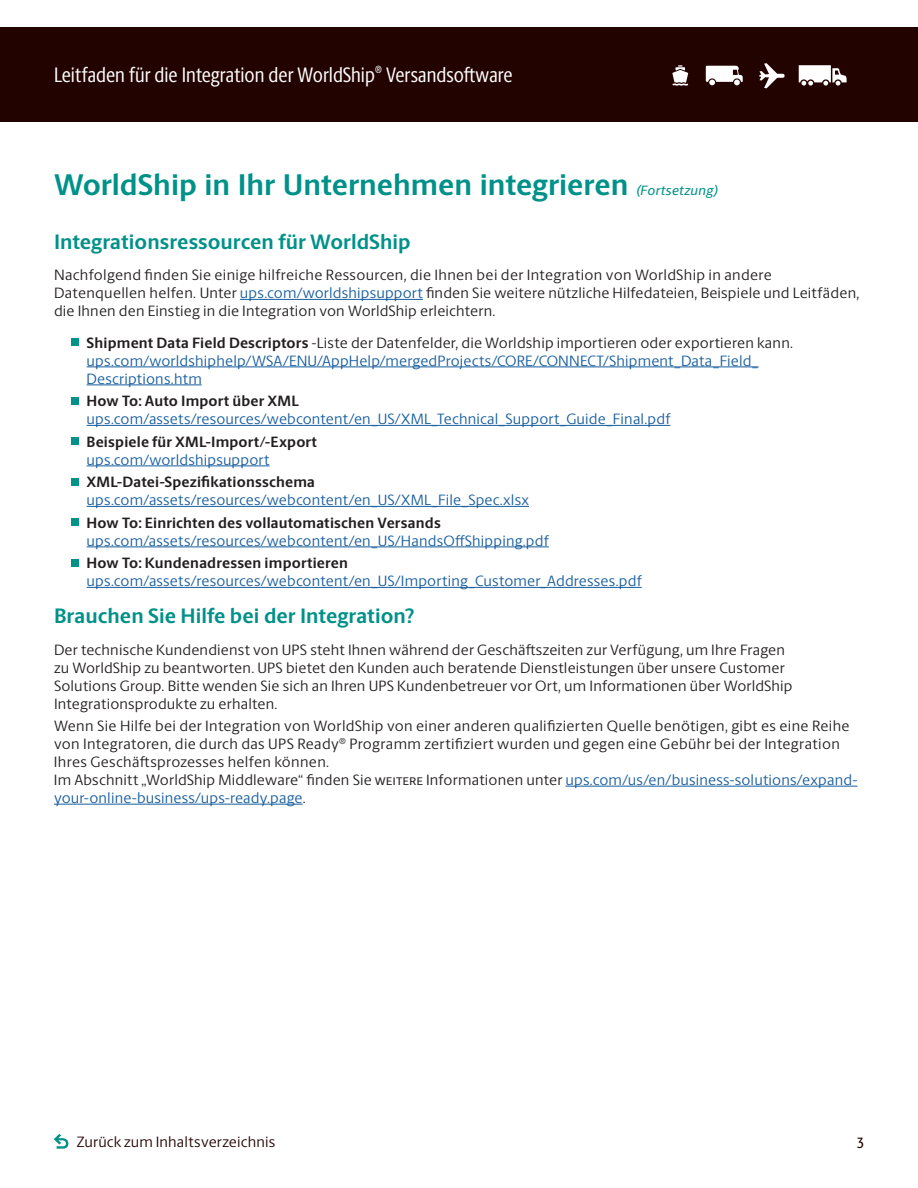
<style>
.page{position:relative;width:918px;height:1188px;background:#fff}
.page>*{position:absolute;margin:0;border:0;box-sizing:border-box;transform-origin:0 0}
.t1{font:700 30px "UPS Berlingske Sans";color:#009189}
.t2{font:700 21px "UPS Berlingske Sans";color:#009189}
.t3{font:21px "UPS Berlingske Sans Cn";color:#fff}
.t4{font:15px/18px "UPS Berlingske Sans";letter-spacing:.015em;color:#231f20}
.t5{font:15px/18px "UPS Berlingske Sans";letter-spacing:.01em;color:#175d9e}
.t6{font:700 15px "UPS Berlingske Sans";letter-spacing:.01em;color:#231f20}
.t7{font:15px "UPS Berlingske Sans";letter-spacing:.01em;color:#230300}
.t8{font:500 15px "UPS Berlingske Sans Cn";color:#230300}
.t9{font:italic 500 13.5px "UPS Berlingske Sans";letter-spacing:.015em;color:#009189}
.s1{color:#175d9e}
.s2{font-weight:700;color:#231f20}
.s3{color:#231f20}
</style>
<div class="page">
<div style="left:0;top:27px;width:918px;height:95px;background:#230300"></div>
<svg style="left:672px;top:65px;width:16px;height:21px"></svg>
<svg style="left:706px;top:66px;width:37px;height:20px"></svg>
<svg style="left:759px;top:63px;width:26px;height:25px"></svg>
<svg style="left:799px;top:65px;width:48px;height:21px"></svg>
<svg style="left:54px;top:1134px;width:14px;height:15px"></svg>
<hr style="left:240px;top:299px;width:183px;height:1px;background:#175d9e">
<hr style="left:87px;top:367px;width:672px;height:1px;background:#175d9e">
<hr style="left:87px;top:385px;width:115px;height:1px;background:#175d9e">
<hr style="left:87px;top:425px;width:583px;height:1px;background:#175d9e">
<hr style="left:87px;top:466px;width:183px;height:1px;background:#175d9e">
<hr style="left:87px;top:506px;width:442px;height:1px;background:#175d9e">
<hr style="left:87px;top:547px;width:462px;height:1px;background:#175d9e">
<hr style="left:87px;top:587px;width:555px;height:1px;background:#175d9e">
<hr style="left:566px;top:786px;width:291px;height:1px;background:#175d9e">
<hr style="left:54px;top:804px;width:249px;height:1px;background:#175d9e">
<div style="left:71px;top:338px;width:8px;height:8px;background:#009189"></div>
<div style="left:71px;top:397px;width:8px;height:8px;background:#009189"></div>
<div style="left:71px;top:437px;width:8px;height:8px;background:#009189"></div>
<div style="left:71px;top:478px;width:8px;height:8px;background:#009189"></div>
<div style="left:71px;top:518px;width:8px;height:8px;background:#009189"></div>
<div style="left:71px;top:559px;width:8px;height:8px;background:#009189"></div>
<h2 class="t3" style="left:54px;top:60px;width:460px">Leitfaden für die Integration der WorldShip<sup>®</sup> Versandsoftware</h2>
<h1 class="t1" style="left:54px;top:162px;width:576px">WorldShip in Ihr Unternehmen integrieren</h1>
<p class="t9" style="left:636px;top:180px;width:84px">(Fortsetzung)</p>
<h2 class="t2" style="left:54px;top:226px;width:358px">Integrationsressourcen für WorldShip</h2>
<p class="t4" style="left:54px;top:266px;width:807px">Nachfolgend finden Sie einige hilfreiche Ressourcen, die Ihnen bei der Integration von WorldShip in andere<br>Datenquellen helfen. Unter <span class="s1">ups.com/worldshipsupport</span> finden Sie weitere nützliche Hilfedateien, Beispiele und Leitfäden, die Ihnen den Einstieg in die Integration von WorldShip erleichtern.</p>
<p class="t5" style="left:87px;top:333px;width:708px"><span class="s2">Shipment Data Field Descriptors</span> <span class="s3">-Liste der Datenfelder, die Worldship importieren oder exportieren kann. </span>ups.com/worldshiphelp/WSA/ENU/AppHelp/mergedProjects/CORE/CONNECT/Shipment_Data_Field_<br>Descriptions.htm</p>
<p class="t6" style="left:87px;top:390px;width:214px">How To: Auto Import über XML</p>
<p class="t5" style="left:87px;top:410px;width:585px">ups.com/assets/resources/webcontent/en_US/XML_Technical_Support_Guide_Final.pdf</p>
<p class="t6" style="left:87px;top:430px;width:232px">Beispiele für XML-Import/-Export</p>
<p class="t5" style="left:87px;top:450px;width:184px">ups.com/worldshipsupport</p>
<p class="t6" style="left:87px;top:471px;width:230px">XML-Datei-Spezifikationsschema</p>
<p class="t5" style="left:87px;top:491px;width:444px">ups.com/assets/resources/webcontent/en_US/XML_File_Spec.xlsx</p>
<p class="t6" style="left:87px;top:511px;width:356px">How To: Einrichten des vollautomatischen Versands</p>
<p class="t5" style="left:87px;top:531px;width:464px">ups.com/assets/resources/webcontent/en_US/HandsOffShipping.pdf</p>
<p class="t6" style="left:87px;top:552px;width:263px">How To: Kundenadressen importieren</p>
<p class="t5" style="left:87px;top:572px;width:557px">ups.com/assets/resources/webcontent/en_US/Importing_Customer_Addresses.pdf</p>
<h2 class="t2" style="left:54px;top:600px;width:362px">Brauchen Sie Hilfe bei der Integration?</h2>
<p class="t4" style="left:54px;top:640px;width:740px">Der technische Kundendienst von UPS steht Ihnen während der Geschäftszeiten zur Verfügung, um Ihre Fragen zu WorldShip zu beantworten. UPS bietet den Kunden auch beratende Dienstleistungen über unsere Customer Solutions Group. Bitte wenden Sie sich an Ihren UPS Kundenbetreuer vor Ort, um Informationen über WorldShip Integrationsprodukte zu erhalten.</p>
<p class="t4" style="left:54px;top:716px;width:805px">Wenn Sie Hilfe bei der Integration von WorldShip von einer anderen qualifizierten Quelle benötigen, gibt es eine Reihe von Integratoren, die durch das UPS Ready<sup>®</sup> Programm zertifiziert wurden und gegen eine Gebühr bei der Integration Ihres Geschäftsprozesses helfen können.<br>Im Abschnitt „WorldShip Middleware“ finden Sie weitere Informationen unter <span class="s1">ups.com/us/en/business-solutions/expand&shy;your-online-business/ups-ready.page</span>.</p>
<p class="t7" style="left:77px;top:1132px;width:200px">Zurück zum Inhaltsverzeichnis</p>
<p class="t8" style="left:857px;top:1132px;width:8px">3</p>
</div>
